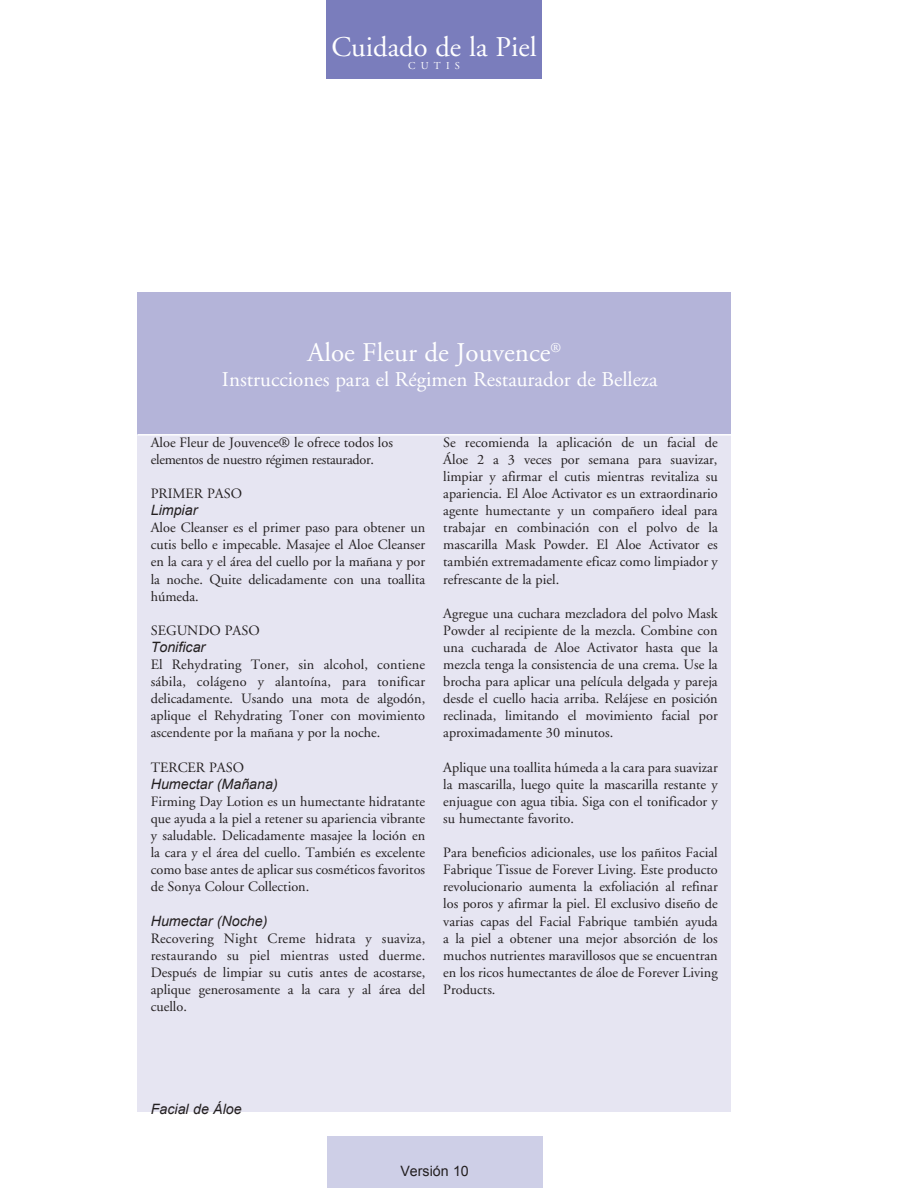
<style>
.page{position:relative;width:918px;height:1188px;background:#fff}
.page>*{position:absolute;margin:0;border:0;box-sizing:border-box;transform-origin:0 0}
.t1{font:28.5px "Adobe Garamond";color:#fff}
.t2{font:27px "Adobe Garamond";color:#fff}
.t3{font:21px "Adobe Garamond";color:#fff}
.t4{font:14.25px/17.1px "Adobe Garamond";color:#231f20;text-align:justify}
.t5{font:14.25px/17.1px "Adobe Garamond";letter-spacing:-.02em;color:#231f20}
.t6{font:italic 14.25px "Arial";color:#231f20}
.t7{font:14.25px "Arial";color:#231f20}
.t8{font:10.5px "Adobe Garamond";letter-spacing:.5em;color:#fff}
</style>
<div class="page">
<div style="left:327px;top:1137px;width:216px;height:51px;background:#cecfe7"></div>
<div style="left:137px;top:295px;width:594px;height:816px;background:#e6e5f2"></div>
<div style="left:137px;top:292px;width:594px;height:143px;background:#b4b4d9"></div>
<hr style="left:137px;top:434px;width:594px;height:2px;background:#fff">
<div style="left:326px;top:0;width:216px;height:78px;background:#7a7dbc"></div>
<p class="t1" style="left:331px;top:32px;width:207px">Cuidado de la Piel</p>
<p class="t8" style="left:408px;top:60px;width:53px">CUTIS</p>
<p class="t2" style="left:308px;top:338px;width:255px">Aloe Fleur de Jouvence<sup>®</sup></p>
<p class="t3" style="left:222px;top:368px;width:437px">Instrucciones para el Régimen Restaurador de Belleza</p>
<p class="t5" style="left:151px;top:434px;width:244px">Aloe Fleur de Jouvence® le ofrece todos los elementos de nuestro régimen restaurador.</p>
<p class="t4" style="left:151px;top:485px;width:93px">PRIMER PASO</p>
<p class="t6" style="left:151px;top:501px;width:48px">Limpiar</p>
<p class="t4" style="left:151px;top:520px;width:276px">Aloe Cleanser es el primer paso para obtener un cutis bello e impecable. Masajee el Aloe Cleanser en la cara y el área del cuello por la mañana y por la noche. Quite delicadamente con una toallita húmeda.</p>
<p class="t4" style="left:151px;top:622px;width:111px">SEGUNDO PASO</p>
<p class="t6" style="left:151px;top:638px;width:56px">Tonificar</p>
<p class="t4" style="left:151px;top:656px;width:276px">El Rehydrating Toner, sin alcohol, contiene sábila, colágeno y alantoína, para tonificar delicadamente. Usando una mota de algodón, aplique el Rehydrating Toner con movimiento ascendente por la mañana y por la noche.</p>
<p class="t4" style="left:151px;top:759px;width:95px">TERCER PASO</p>
<p class="t6" style="left:151px;top:774px;width:129px">Humectar (Mañana)</p>
<p class="t4" style="left:151px;top:793px;width:276px">Firming Day Lotion es un humectante hidratante que ayuda a la piel a retener su apariencia vibrante y saludable. Delicadamente masajee la loción en la cara y el área del cuello. También es excelente como base antes de aplicar sus cosméticos favoritos de Sonya Colour Collection.</p>
<p class="t6" style="left:151px;top:911px;width:118px">Humectar (Noche)</p>
<p class="t4" style="left:151px;top:930px;width:276px">Recovering Night Creme hidrata y suaviza, restaurando su piel mientras usted duerme.<br>Después de limpiar su cutis antes de acostarse, aplique generosamente a la cara y al área del cuello.</p>
<p class="t4" style="left:443px;top:434px;width:276px">Se recomienda la aplicación de un facial de Áloe 2 a 3 veces por semana para suavizar, limpiar y afirmar el cutis mientras revitaliza su apariencia. El Aloe Activator es un extraordinario agente humectante y un compañero ideal para trabajar en combinación con el polvo de la mascarilla Mask Powder. El Aloe Activator es también extremadamente eficaz como limpiador y refrescante de la piel.</p>
<p class="t4" style="left:443px;top:605px;width:276px">Agregue una cuchara mezcladora del polvo Mask Powder al recipiente de la mezcla. Combine con una cucharada de Aloe Activator hasta que la mezcla tenga la consistencia de una crema. Use la brocha para aplicar una película delgada y pareja desde el cuello hacia arriba. Relájese en posición reclinada, limitando el movimiento facial por aproximadamente 30 minutos.</p>
<p class="t4" style="left:443px;top:759px;width:276px">Aplique una toallita húmeda a la cara para suavizar la mascarilla, luego quite la mascarilla restante y enjuague con agua tibia. Siga con el tonificador y su humectante favorito.</p>
<p class="t4" style="left:443px;top:844px;width:276px">Para beneficios adicionales, use los pañitos Facial Fabrique Tissue de Forever Living. Este producto revolucionario aumenta la exfoliación al refinar los poros y afirmar la piel. El exclusivo diseño de varias capas del Facial Fabrique también ayuda a la piel a obtener una mejor absorción de los muchos nutrientes maravillosos que se encuentran en los ricos humectantes de áloe de Forever Living Products.</p>
<p class="t6" style="left:151px;top:1099px;width:93px">Facial de Áloe</p>
<p class="t7" style="left:400px;top:1161px;width:70px">Versión 10</p>
</div>
